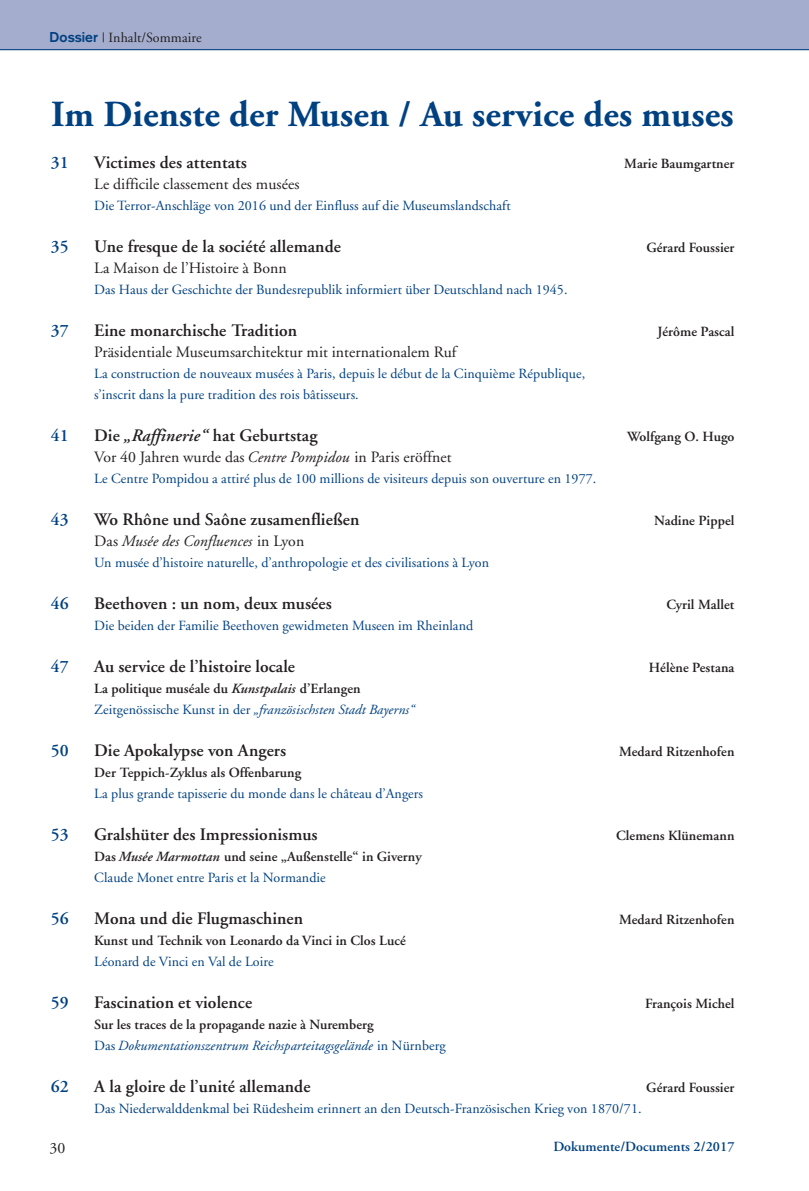
<style>
.page{position:relative;width:809px;height:1191px;background:#fff}
.page>*{position:absolute;margin:0;border:0;box-sizing:border-box;transform-origin:0 0}
.t1{font:700 36.75px "Adobe Garamond";letter-spacing:.005em;color:#014181}
.t2{font:600 17.5px "Adobe Garamond";letter-spacing:.005em;color:#231f20}
.t3{font:600 17.5px "Adobe Garamond";letter-spacing:.005em;color:#014181}
.t4{font:15.75px "Adobe Garamond";letter-spacing:.005em;color:#231f20}
.t5{font:italic 15.75px "Adobe Garamond";letter-spacing:.005em;color:#231f20}
.t6{font:14px/21px "Adobe Garamond";letter-spacing:.005em;color:#014181}
.t7{font:600 14px/21px "Adobe Garamond";letter-spacing:.005em;color:#231f20}
.t8{font:italic 14px/21px "Adobe Garamond";letter-spacing:.005em;color:#014181}
.t9{font:600 14px "Adobe Garamond";letter-spacing:.005em;color:#014181}
.t10{font:14px "Adobe Garamond";letter-spacing:.005em;color:#231f20}
.s1{font-family:"Akzidenz Grotesk";font-weight:700;color:#014181}
.s2{font-style:italic}
.s3{font-style:normal}
.s4{font-weight:400;color:#014181}
.s5{font-weight:400;font-style:italic;color:#014181}
.s6{font-weight:600;color:#231f20}
.s7{font-weight:600;font-style:italic;color:#231f20}
.s8{font-weight:600;font-style:normal;color:#231f20}
</style>
<div class="page">
<div style="left:0;top:0;width:809px;height:50px;background:#a4adcd"></div>
<hr style="left:0;top:49px;width:809px;height:1px;background:#014181">
<p class="t10" style="left:50px;top:32px;width:153px"><span class="s1">Dossier</span> | Inhalt/Sommaire</p>
<h1 class="t1" style="left:51px;top:99px;width:684px">Im Dienste der Musen / Au service des muses</h1>
<p class="t3" style="left:51px;top:155px;width:19px">31</p>
<p class="t2" style="left:94px;top:155px;width:154px">Victimes des attentats</p>
<p class="t7" style="left:624px;top:154px;width:112px">Marie Baumgartner</p>
<p class="t4" style="left:94px;top:178px;width:207px">Le difficile classement des musées</p>
<p class="t6" style="left:94px;top:196px;width:418px">Die Terror-Anschläge von 2016 und der Einfluss auf die Museumslandschaft</p>
<p class="t2" style="left:94px;top:239px;width:248px">Une fresque de la société allemande</p>
<p class="t7" style="left:646px;top:238px;width:90px">Gérard Foussier</p>
<p class="t4" style="left:94px;top:262px;width:194px">La Maison de l’Histoire à Bonn</p>
<p class="t6" style="left:94px;top:280px;width:475px">Das Haus der Geschichte der Bundesrepublik informiert über Deutschland nach 1945.</p>
<p class="t2" style="left:94px;top:323px;width:204px">Eine monarchische Tradition</p>
<p class="t7" style="left:657px;top:322px;width:78px">Jérôme Pascal</p>
<p class="t4" style="left:94px;top:346px;width:363px">Präsidentiale Museumsarchitektur mit internationalem Ruf</p>
<p class="t6" style="left:94px;top:364px;width:492px">La construction de nouveaux musées à Paris, depuis le début de la Cinquième République, s’inscrit dans la pure tradition des rois bâtisseurs.</p>
<p class="t2" style="left:94px;top:428px;width:225px">Die <span class="s2">„Raffinerie“</span> hat Geburtstag</p>
<p class="t7" style="left:627px;top:427px;width:109px">Wolfgang O. Hugo</p>
<p class="t4" style="left:94px;top:451px;width:359px">Vor 40 Jahren wurde das<span class="s2">Centre Pompidou</span> in Paris eröffnet</p>
<p class="t6" style="left:94px;top:469px;width:503px">Le Centre Pompidou a attiré plus de 100 millions de visiteurs depuis son ouverture en 1977.</p>
<p class="t2" style="left:94px;top:512px;width:266px">Wo Rhône und Saône zusamenfließen</p>
<p class="t7" style="left:654px;top:511px;width:82px">Nadine Pippel</p>
<p class="t5" style="left:94px;top:535px;width:211px"><span class="s3">Das</span> Musée des Confluences <span class="s3">in Lyon</span></p>
<p class="t6" style="left:94px;top:553px;width:396px">Un musée d’histoire naturelle, d’anthropologie et des civilisations à Lyon</p>
<p class="t2" style="left:94px;top:596px;width:239px">Beethoven : un nom, deux musées</p>
<p class="t7" style="left:666px;top:595px;width:69px">Cyril Mallet</p>
<p class="t6" style="left:94px;top:616px;width:380px">Die beiden der Familie Beethoven gewidmeten Museen im Rheinland</p>
<p class="t2" style="left:94px;top:659px;width:202px">Au service de l’histoire locale</p>
<p class="t7" style="left:648px;top:658px;width:87px">Hélène Pestana</p>
<p class="t7" style="left:94px;top:679px;width:321px">La politique muséale du <span class="s2">Kunstpalais</span> d’Erlangen<br><span class="s4">Zeitgenössische Kunst in der</span> <span class="s5">„französischsten Stadt Bayerns“</span></p>
<p class="t2" style="left:94px;top:743px;width:193px">Die Apokalypse von Angers</p>
<p class="t7" style="left:619px;top:742px;width:117px">Medard Ritzenhofen</p>
<p class="t7" style="left:94px;top:763px;width:208px">Der Teppich-Zyklus als Offenbarung</p>
<p class="t6" style="left:94px;top:784px;width:330px">La plus grande tapisserie du monde dans le château d’Angers</p>
<p class="t2" style="left:94px;top:827px;width:225px">Gralshüter des Impressionismus</p>
<p class="t7" style="left:616px;top:826px;width:120px">Clemens Klünemann</p>
<p class="t6" style="left:94px;top:847px;width:329px"><span class="s6">Das</span><span class="s7">Musée Marmottan</span> <span class="s6">und seine „Außenstelle“ in Giverny<br></span>Claude Monet entre Paris et la Normandie</p>
<p class="t2" style="left:94px;top:911px;width:210px">Mona und die Flugmaschinen</p>
<p class="t7" style="left:619px;top:910px;width:117px">Medard Ritzenhofen</p>
<p class="t7" style="left:94px;top:931px;width:313px">Kunst und Technik von Leonardo da Vinci in Clos Lucé</p>
<p class="t6" style="left:94px;top:952px;width:181px">Léonard de Vinci en Val de Loire</p>
<p class="t2" style="left:94px;top:995px;width:159px">Fascination et violence</p>
<p class="t7" style="left:645px;top:994px;width:91px">François Michel</p>
<p class="t8" style="left:94px;top:1015px;width:353px"><span class="s8">Sur les traces de la propagande nazie à Nuremberg<br></span><span class="s3">Das</span>Dokumentationszentrum Reichsparteitagsgelände <span class="s3">in Nürnberg</span></p>
<p class="t2" style="left:94px;top:1079px;width:218px">A la gloire de l’unité allemande</p>
<p class="t7" style="left:646px;top:1078px;width:90px">Gérard Foussier</p>
<p class="t6" style="left:94px;top:1099px;width:549px">Das Niederwalddenkmal bei Rüdesheim erinnert an den Deutsch-Französischen Krieg von 1870/71.</p>
<p class="t3" style="left:51px;top:239px;width:19px">35</p>
<p class="t3" style="left:51px;top:323px;width:19px">37</p>
<p class="t3" style="left:51px;top:428px;width:19px">41</p>
<p class="t3" style="left:51px;top:512px;width:19px">43</p>
<p class="t3" style="left:51px;top:596px;width:19px">46</p>
<p class="t3" style="left:51px;top:659px;width:19px">47</p>
<p class="t3" style="left:51px;top:743px;width:19px">50</p>
<p class="t3" style="left:51px;top:827px;width:19px">53</p>
<p class="t3" style="left:51px;top:911px;width:19px">56</p>
<p class="t3" style="left:51px;top:995px;width:19px">59</p>
<p class="t3" style="left:51px;top:1079px;width:19px">62</p>
<p class="t4" style="left:50px;top:1141px;width:17px">30</p>
<p class="t9" style="left:553px;top:1141px;width:183px">Dokumente/Documents 2/2017</p>
</div>
